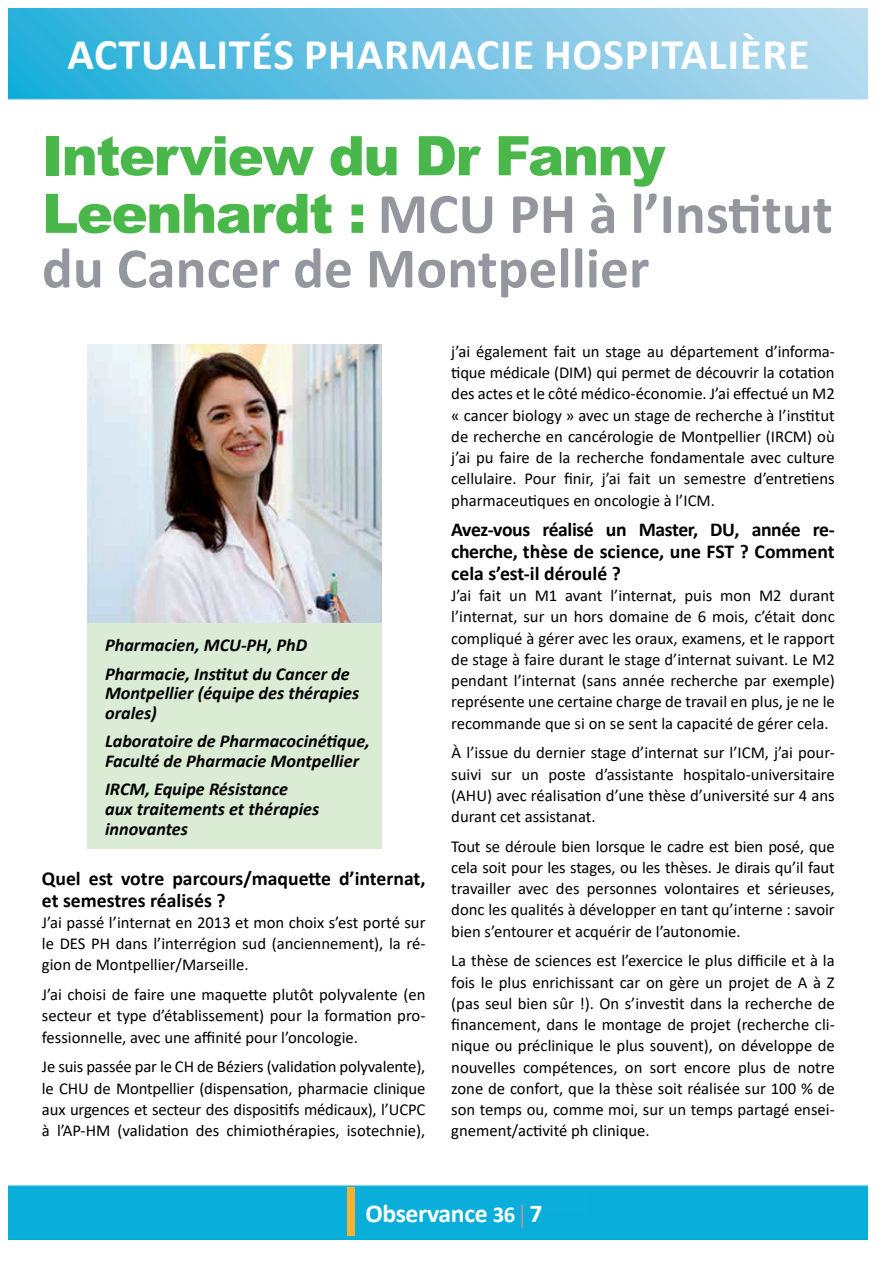
<style>
.page{position:relative;width:893px;height:1263px;background:#fff}
.page>*{position:absolute;margin:0;border:0;box-sizing:border-box;transform-origin:0 0}
.t1{font:700 57.6px/54.4px "Calibri";color:#94989e}
.t2{font:900 54.6px "Arial";letter-spacing:-.03em;color:#49b749}
.t3{font:700 43.95px "Calibri";letter-spacing:.02em;color:#fff}
.t4{font:700 25.8px "Calibri";letter-spacing:-.015em;color:#fff}
.t5{font:700 19.65px/21.9px "Calibri";color:#000}
.t6{font:italic 700 18.15px/19.6px "Calibri";color:#000}
.t7{font:16.65px/21.1px "Calibri";color:#000;text-align:justify}
.s1{font-family:"Arial";font-weight:900;font-size:54.6px;color:#49b749}
.s2{font-size:22.65px}
.s3{font-family:"Helvetica LT Std";font-weight:300;font-size:22.65px;color:#f38484}
</style>
<div class="page">
<img style="left:9px;top:8px;width:859px;height:1231px">
<div style="left:347px;top:1187px;width:8px;height:49px;background:#f5b130"></div>
<div style="left:87px;top:623px;width:295px;height:226px;background:#daecd4"></div>
<img style="left:87px;top:344px;width:295px;height:279px">
<h3 class="t3" style="left:67px;top:24px;width:744px">ACTUALITÉS PHARMACIE HOSPITALIÈRE</h3>
<h2 class="t2" style="left:42px;top:116px;width:625px">Interview du Dr Fanny</h2>
<h1 class="t1" style="left:42px;top:186px;width:792px"><span class="s1">Leenhardt :</span> MCU PH à l’Institut du Cancer de Montpellier</h1>
<p class="t6" style="left:105px;top:631px;width:246px;line-height:28.3px">Pharmacien, MCU-PH, PhD<br>Pharmacie, Institut du Cancer de</p>
<p class="t6" style="left:105px;top:683px;width:256px">Montpellier (équipe des thérapies orales)</p>
<p class="t6" style="left:105px;top:731px;width:266px">Laboratoire de Pharmacocinétique,<br>Faculté de Pharmacie Montpellier</p>
<p class="t6" style="left:105px;top:779px;width:216px">IRCM, Equipe Résistance aux traitements et thérapies innovantes</p>
<p class="t5" style="left:42px;top:867px;width:385px">Quel est votre parcours/maquette d’internat, et semestres réalisés ?</p>
<p class="t7" style="left:42px;top:911px;width:385px">J’ai passé l’internat en 2013 et mon choix s’est porté sur le DES PH dans l’interrégion sud (anciennement), la ré&shy;gion de Montpellier/Marseille.</p>
<p class="t7" style="left:42px;top:983px;width:385px">J’ai choisi de faire une maquette plutôt polyvalente (en secteur et type d’établissement) pour la formation pro&shy;fessionnelle, avec une affinité pour l’oncologie.</p>
<p class="t7" style="left:42px;top:1056px;width:385px">Je suis passée par le CH de Béziers (validation polyvalente), le CHU de Montpellier (dispensation, pharmacie clinique aux urgences et secteur des dispositifs médicaux), l’UCPC à l’AP-HM (validation des chimiothérapies, isotechnie),</p>
<p class="t7" style="left:451px;top:340px;width:385px">j’ai également fait un stage au département d’informa&shy;tique médicale (DIM) qui permet de découvrir la cotation des actes et le côté médico-économie. J’ai effectué un M2 « cancer biology » avec un stage de recherche à l’institut de recherche en cancérologie de Montpellier (IRCM) où j’ai pu faire de la recherche fondamentale avec culture cellulaire. Pour finir, j’ai fait un semestre d’entretiens pharmaceutiques en oncologie à l’ICM.</p>
<p class="t5" style="left:451px;top:518px;width:385px;text-align:justify">Avez-vous réalisé un Master, DU, année re&shy;cherche, thèse de science, une FST ? Comment cela s’est-il déroulé ?</p>
<p class="t7" style="left:451px;top:585px;width:385px">J’ai fait un M1 avant l’internat, puis mon M2 durant l’internat, sur un hors domaine de 6 mois, c’était donc compliqué à gérer avec les oraux, examens, et le rapport de stage à faire durant le stage d’internat suivant. Le M2 pendant l’internat (sans année recherche par exemple) représente une certaine charge de travail en plus, je ne le recommande que si on se sent la capacité de gérer cela.</p>
<p class="t7" style="left:451px;top:742px;width:385px">À l’issue du dernier stage d’internat sur l’ICM, j’ai pour&shy;suivi sur un poste d’assistante hospitalo-universitaire (AHU) avec réalisation d’une thèse d’université sur 4 ans durant cet assistanat.</p>
<p class="t7" style="left:451px;top:835px;width:385px">Tout se déroule bien lorsque le cadre est bien posé, que cela soit pour les stages, ou les thèses. Je dirais qu’il faut travailler avec des personnes volontaires et sérieuses, donc les qualités à développer en tant qu’interne : savoir bien s’entourer et acquérir de l’autonomie.</p>
<p class="t7" style="left:451px;top:950px;width:385px">La thèse de sciences est l’exercice le plus difficile et à la fois le plus enrichissant car on gère un projet de A à Z (pas seul bien sûr !). On s’investit dans la recherche de financement, dans le montage de projet (recherche cli&shy;nique ou préclinique le plus souvent), on développe de nouvelles compétences, on sort encore plus de notre zone de confort, que la thèse soit réalisée sur 100 % de son temps ou, comme moi, sur un temps partagé ensei&shy;gnement/activité ph clinique.</p>
<h3 class="t4" style="left:365px;top:1195px;width:179px">Observance <span class="s2">36</span> <span class="s3">|</span> 7</h3>
</div>
